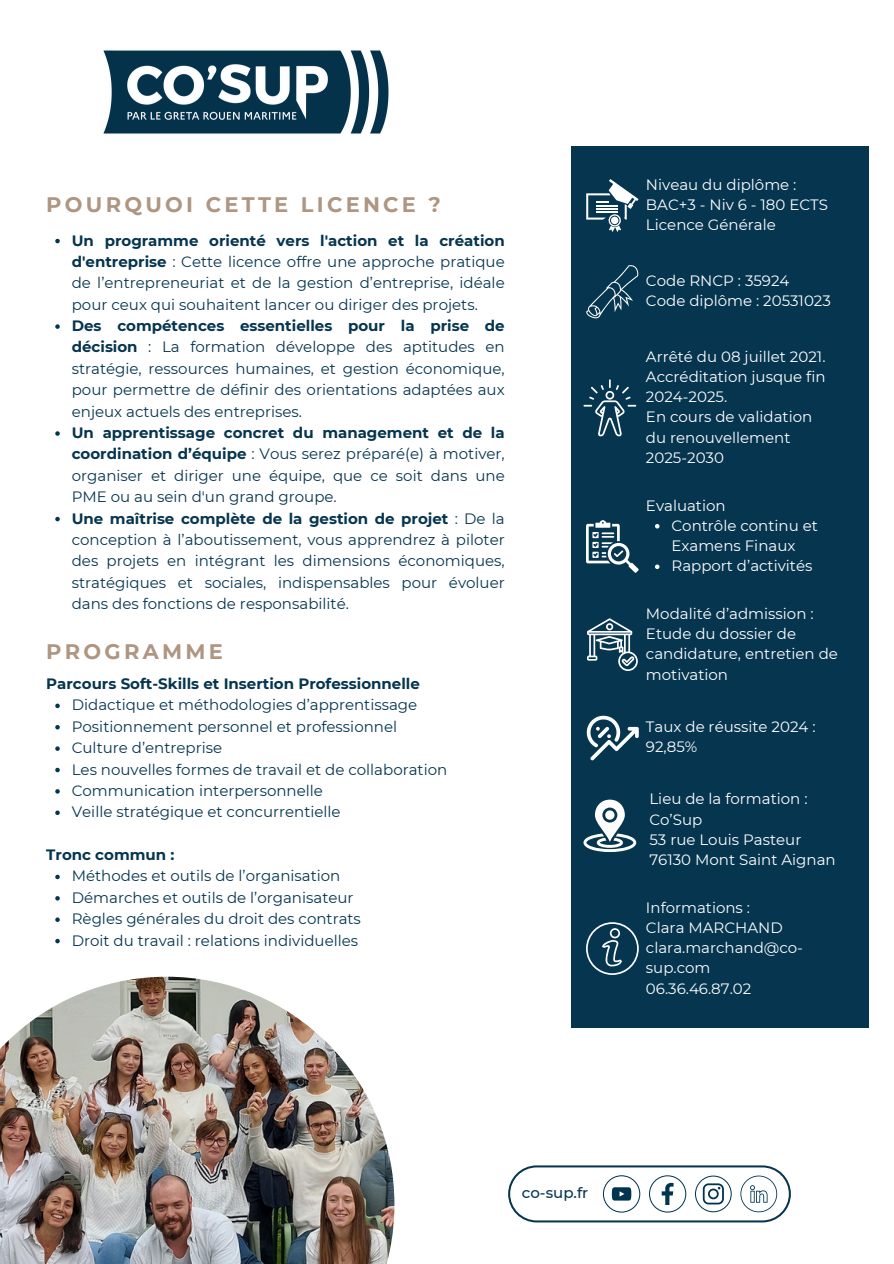
<style>
.page{position:relative;width:894px;height:1264px;background:#fff}
.page>*{position:absolute;margin:0;border:0;box-sizing:border-box;transform-origin:0 0}
.t1{font:700 21px "Montserrat";letter-spacing:.155em;color:#ae9682}
.t2{font:15px/21.3px "Montserrat";color:#06354f;text-align:justify}
.t3{font:15px/20.2px "Montserrat";color:#fff}
.t4{font:15px/20.2px "Montserrat";color:#fdfdfd}
.t5{font:700 15px "Montserrat";color:#06354f}
.t6{font:500 15px "Montserrat";color:#06354f}
.s1{font-weight:700}
</style>
<div class="page">
<img style="left:0;top:976px;width:394px;height:287px">
<svg style="left:55px;top:239px;width:5px;height:4px"></svg>
<svg style="left:55px;top:324px;width:5px;height:5px"></svg>
<svg style="left:55px;top:431px;width:5px;height:5px"></svg>
<svg style="left:55px;top:517px;width:5px;height:4px"></svg>
<svg style="left:55px;top:703px;width:5px;height:5px"></svg>
<svg style="left:55px;top:725px;width:5px;height:4px"></svg>
<svg style="left:55px;top:746px;width:5px;height:5px"></svg>
<svg style="left:55px;top:767px;width:5px;height:5px"></svg>
<svg style="left:55px;top:789px;width:5px;height:4px"></svg>
<svg style="left:55px;top:810px;width:5px;height:5px"></svg>
<svg style="left:55px;top:874px;width:5px;height:5px"></svg>
<svg style="left:55px;top:896px;width:5px;height:4px"></svg>
<svg style="left:55px;top:917px;width:5px;height:5px"></svg>
<svg style="left:55px;top:938px;width:5px;height:5px"></svg>
<div style="left:570px;top:146px;width:298px;height:881px;background:#06354f"></div>
<svg style="left:586px;top:179px;width:52px;height:53px"></svg>
<svg style="left:587px;top:618px;width:50px;height:53px"></svg>
<svg style="left:586px;top:715px;width:52px;height:45px"></svg>
<svg style="left:586px;top:922px;width:52px;height:52px"></svg>
<svg style="left:586px;top:265px;width:52px;height:53px"></svg>
<svg style="left:586px;top:520px;width:52px;height:53px"></svg>
<svg style="left:655px;top:524px;width:4px;height:4px"></svg>
<svg style="left:655px;top:564px;width:4px;height:5px"></svg>
<svg style="left:583px;top:799px;width:53px;height:53px"></svg>
<svg style="left:583px;top:379px;width:53px;height:57px"></svg>
<svg style="left:508px;top:1165px;width:282px;height:57px"></svg>
<img style="left:103px;top:50px;width:286px;height:84px">
<p class="t1" style="left:46px;top:192px;width:396px">POURQUOI CETTE LICENCE ?</p>
<p class="t2" style="left:72px;top:229px;width:434px"><span class="s1">Un programme orienté vers l'action et la création d'entreprise</span> : Cette licence offre une approche pratique de l’entrepreneuriat et de la gestion d’entreprise, idéale pour ceux qui souhaitent lancer ou diriger des projets.</p>
<p class="t2" style="left:72px;top:315px;width:434px"><span class="s1">Des compétences essentielles pour la prise de décision</span> : La formation développe des aptitudes en stratégie, ressources humaines, et gestion économique, pour permettre de définir des orientations adaptées aux enjeux actuels des entreprises.</p>
<p class="t2" style="left:72px;top:422px;width:434px"><span class="s1">Un apprentissage concret du management et de la coordination d’équipe</span> : Vous serez préparé(e) à motiver, organiser et diriger une équipe, que ce soit dans une PME ou au sein d'un grand groupe.</p>
<p class="t2" style="left:72px;top:507px;width:434px"><span class="s1">Une maîtrise complète de la gestion de projet</span> : De la conception à l’aboutissement, vous apprendrez à piloter des projets en intégrant les dimensions économiques, stratégiques et sociales, indispensables pour évoluer dans des fonctions de responsabilité.</p>
<p class="t1" style="left:46px;top:639px;width:178px">PROGRAMME</p>
<h2 class="t5" style="left:46px;top:674px;width:375px">Parcours Soft-Skills et Insertion Professionnelle</h2>
<p class="t2" style="left:72px;top:694px;width:347px">Didactique et méthodologies d’apprentissage</p>
<p class="t2" style="left:72px;top:715px;width:327px">Positionnement personnel et professionnel</p>
<p class="t2" style="left:72px;top:737px;width:152px">Culture d’entreprise</p>
<p class="t2" style="left:72px;top:758px;width:377px">Les nouvelles formes de travail et de collaboration</p>
<p class="t2" style="left:72px;top:779px;width:252px">Communication interpersonnelle</p>
<p class="t2" style="left:72px;top:801px;width:270px">Veille stratégique et concurrentielle</p>
<h2 class="t5" style="left:46px;top:845px;width:129px">Tronc commun :</h2>
<p class="t2" style="left:72px;top:865px;width:270px">Méthodes et outils de l’organisation</p>
<p class="t2" style="left:72px;top:886px;width:283px">Démarches et outils de l’organisateur</p>
<p class="t2" style="left:72px;top:908px;width:290px">Règles générales du droit des contrats</p>
<p class="t2" style="left:72px;top:929px;width:288px">Droit du travail : relations individuelles</p>
<p class="t3" style="left:645px;top:174px;width:152px">Niveau du diplôme :</p>
<p class="t3" style="left:645px;top:194px;width:183px">BAC+3 - Niv 6 - 180 ECTS</p>
<p class="t3" style="left:645px;top:215px;width:131px">Licence Générale</p>
<p class="t3" style="left:645px;top:270px;width:145px">Code RNCP : 35924</p>
<p class="t3" style="left:645px;top:290px;width:186px">Code diplôme : 20531023</p>
<p class="t3" style="left:645px;top:346px;width:181px;text-align:justify">Arrêté du 08 juillet 2021.<br>Accréditation jusque fin 2024-2025.</p>
<p class="t3" style="left:645px;top:407px;width:168px">En cours de validation</p>
<p class="t3" style="left:645px;top:427px;width:146px">du renouvellement</p>
<p class="t3" style="left:645px;top:447px;width:80px">2025-2030</p>
<p class="t3" style="left:645px;top:495px;width:81px">Evaluation</p>
<p class="t3" style="left:671px;top:515px;width:148px">Contrôle continu et<br>Examens Finaux</p>
<p class="t3" style="left:671px;top:555px;width:142px">Rapport d’activités</p>
<p class="t3" style="left:645px;top:603px;width:193px">Modalité d’admission :<br>Etude du dossier de candidature, entretien de motivation</p>
<p class="t3" style="left:645px;top:716px;width:171px">Taux de réussite 2024 :</p>
<p class="t3" style="left:645px;top:736px;width:53px">92,85%</p>
<p class="t3" style="left:649px;top:788px;width:159px">Lieu de la formation :</p>
<p class="t3" style="left:649px;top:809px;width:54px">Co’Sup</p>
<p class="t3" style="left:649px;top:829px;width:153px">53 rue Louis Pasteur</p>
<p class="t3" style="left:649px;top:849px;width:188px">76130 Mont Saint Aignan</p>
<p class="t4" style="left:645px;top:897px;width:106px">Informations :</p>
<p class="t4" style="left:645px;top:917px;width:138px">Clara MARCHAND</p>
<p class="t4" style="left:645px;top:937px;width:158px">clara.marchand@co&shy;sup.com</p>
<p class="t4" style="left:645px;top:978px;width:107px">06.36.46.87.02</p>
<p class="t6" style="left:521px;top:1183px;width:68px">co-sup.fr</p>
</div>
